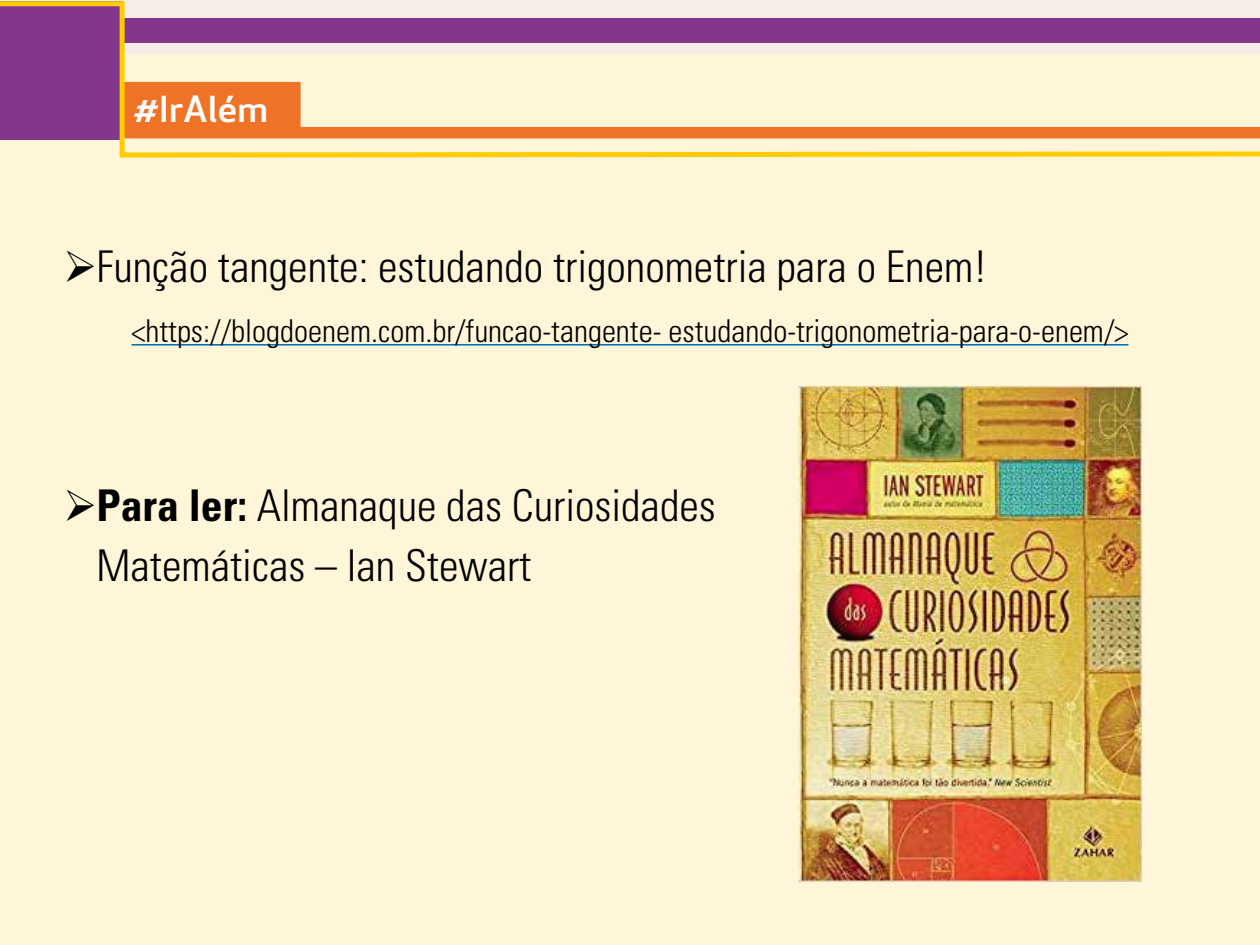
<style>
.page{position:relative;width:1260px;height:945px;background:#fff}
.page>*{position:absolute;margin:0;border:0;box-sizing:border-box;transform-origin:0 0}
.t1{font:300 condensed 43.75px/59.9px "Univers LT Std";color:#000}
.t2{font:500 35px "Apex New";color:#fff;scale:1.1 1}
.t3{font:300 condensed 31.5px "Univers LT Std";color:#000}
.s1{font-weight:700}
</style>
<div class="page">
<div style="left:0;top:54px;width:1260px;height:891px;background:#fff5d8"></div>
<svg style="left:0;top:0;width:1260px;height:158px"></svg>
<hr style="left:132px;top:344px;width:996px;height:2px;background:#0072bb">
<img style="left:799px;top:387px;width:342px;height:495px">
<p class="t2" style="left:134px;top:86px;width:123px">#IrAlém</p>
<p class="t1" style="left:63px;top:236px;width:926px">➢Função tangente: estudando trigonometria para o Enem!</p>
<p class="t3" style="left:132px;top:312px;width:998px">&lt;https://blogdoenem.com.br/funcao-tangente- estudando-trigonometria-para-o-enem/&gt;</p>
<p class="t1" style="left:97px;top:476px;width:621px;text-indent:-34px">➢<span class="s1">Para ler:</span> Almanaque das Curiosidades<br>Matemáticas – Ian Stewart</p>
</div>
